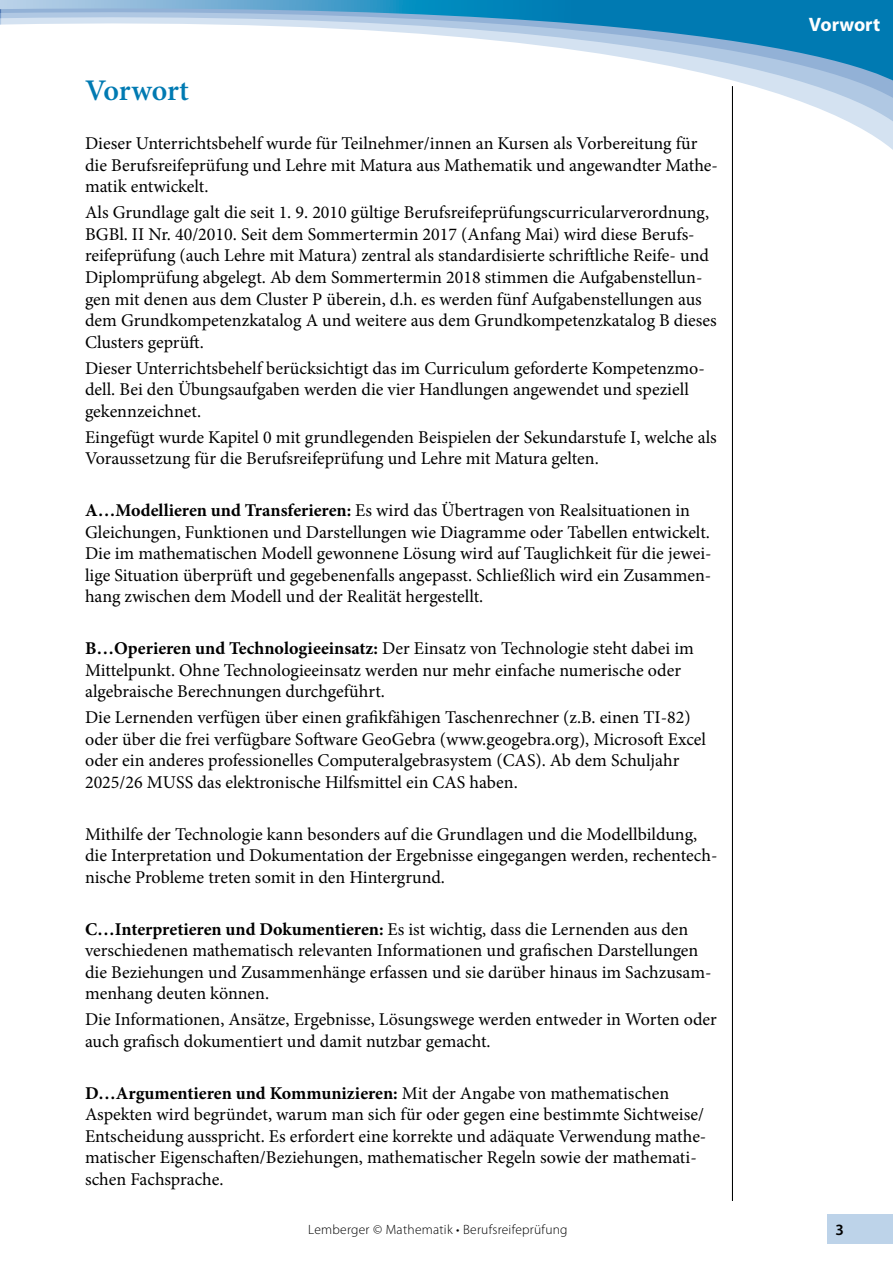
<style>
.page{position:relative;width:893px;height:1263px;background:#fff}
.page>*{position:absolute;margin:0;border:0;box-sizing:border-box;transform-origin:0 0}
.t1{font:600 30px "Minion Pro";letter-spacing:-.01em;color:#007ab2}
.t2{font:700 19.5px "Myriad Pro";color:#fff}
.t3{font:18px/21.6px "Minion Pro";color:#000}
.t4{font:600 15.75px "Myriad Pro";color:#000}
.t5{font:300 13.5px "Myriad Pro";letter-spacing:.02em;color:#000}
.s1{font-weight:700}
</style>
<div class="page">
<div style="left:827px;top:1214px;width:66px;height:30px;background:#bdd3e9"></div>
<svg style="left:731px;top:110px;width:162px;height:26px"></svg>
<svg style="left:731px;top:91px;width:162px;height:19px"></svg>
<svg style="left:0;top:0;width:893px;height:91px"></svg>
<hr style="left:732px;top:86px;width:1px;height:1115px;background:#010202">
<h1 class="t1" style="left:85px;top:70px;width:105px">Vorwort</h1>
<p class="t3" style="left:85px;top:133px;width:634px">Dieser Unterrichtsbehelf wurde für Teilnehmer/innen an Kursen als Vorbereitung für die Berufsreifeprüfung und Lehre mit Matura aus Mathematik und angewandter Mathe&shy;matik entwickelt.</p>
<p class="t3" style="left:85px;top:202px;width:633px">Als Grundlage galt die seit 1. 9. 2010 gültige Berufsreifeprüfungscurricularverordnung, BGBl. II Nr. 40/2010. Seit dem Sommertermin 2017 (Anfang Mai) wird diese Berufs&shy;reifeprüfung (auch Lehre mit Matura) zentral als standardisierte schriftliche Reife- und Diplomprüfung abgelegt. Ab dem Sommertermin 2018 stimmen die Aufgabenstellun&shy;gen mit denen aus dem Cluster P überein, d.h. es werden fünf Aufgabenstellungen aus dem Grundkompetenzkatalog A und weitere aus dem Grundkompetenzkatalog B dieses Clusters geprüft.</p>
<p class="t3" style="left:85px;top:357px;width:621px">Dieser Unterrichtsbehelf berücksichtigt das im Curriculum geforderte Kompetenzmo&shy;dell. Bei den Übungsaufgaben werden die vier Handlungen angewendet und speziell gekennzeichnet.</p>
<p class="t3" style="left:85px;top:426px;width:633px">Eingefügt wurde Kapitel 0 mit grundlegenden Beispielen der Sekundarstufe I, welche als<br>Voraussetzung für die Berufsreifeprüfung und Lehre mit Matura gelten.</p>
<p class="t3" style="left:85px;top:500px;width:628px"><span class="s1">A…Modellieren und Transferieren:</span> Es wird das Übertragen von Realsituationen in Gleichungen, Funktionen und Darstellungen wie Diagramme oder Tabellen entwickelt.<br>Die im mathematischen Modell gewonnene Lösung wird auf Tauglichkeit für die jewei&shy;lige Situation überprüft und gegebenenfalls angepasst. Schließlich wird ein Zusammen&shy;hang zwischen dem Modell und der Realität hergestellt.</p>
<p class="t3" style="left:85px;top:638px;width:610px"><span class="s1">B…Operieren und Technologieeinsatz:</span> Der Einsatz von Technologie steht dabei im<br>Mittelpunkt. Ohne Technologieeinsatz werden nur mehr einfache numerische oder algebraische Berechnungen durchgeführt.</p>
<p class="t3" style="left:85px;top:707px;width:623px">Die Lernenden verfügen über einen grafikfähigen Taschenrechner (z.B. einen TI-82) oder über die frei verfügbare Software GeoGebra (www.geogebra.org), Microsoft Excel oder ein anderes professionelles Computeralgebrasystem (CAS). Ab dem Schuljahr 2025/26 MUSS das elektronische Hilfsmittel ein CAS haben.</p>
<p class="t3" style="left:85px;top:823px;width:634px">Mithilfe der Technologie kann besonders auf die Grundlagen und die Modellbildung, die Interpretation und Dokumentation der Ergebnisse eingegangen werden, rechentech&shy;nische Probleme treten somit in den Hintergrund.</p>
<p class="t3" style="left:85px;top:918px;width:628px"><span class="s1">C…Interpretieren und Dokumentieren:</span> Es ist wichtig, dass die Lernenden aus den verschiedenen mathematisch relevanten Informationen und grafischen Darstellungen die Beziehungen und Zusammenhänge erfassen und sie darüber hinaus im Sachzusam&shy;menhang deuten können.</p>
<p class="t3" style="left:85px;top:1009px;width:633px">Die Informationen, Ansätze, Ergebnisse, Lösungswege werden entweder in Worten oder auch grafisch dokumentiert und damit nutzbar gemacht.</p>
<p class="t3" style="left:85px;top:1082px;width:623px"><span class="s1">D…Argumentieren und Kommunizieren:</span> Mit der Angabe von mathematischen Aspekten wird begründet, warum man sich für oder gegen eine bestimmte Sichtweise/ Entscheidung ausspricht. Es erfordert eine korrekte und adäquate Verwendung mathe&shy;matischer Eigenschaften/Beziehungen, mathematischer Regeln sowie der mathemati&shy;schen Fachsprache.</p>
<p class="t2" style="left:809px;top:11px;width:73px">Vorwort</p>
<p class="t5" style="left:308px;top:1221px;width:261px">Lemberger © Mathematik • Berufsreifeprüfung</p>
<p class="t4" style="left:836px;top:1219px;width:10px">3</p>
</div>
